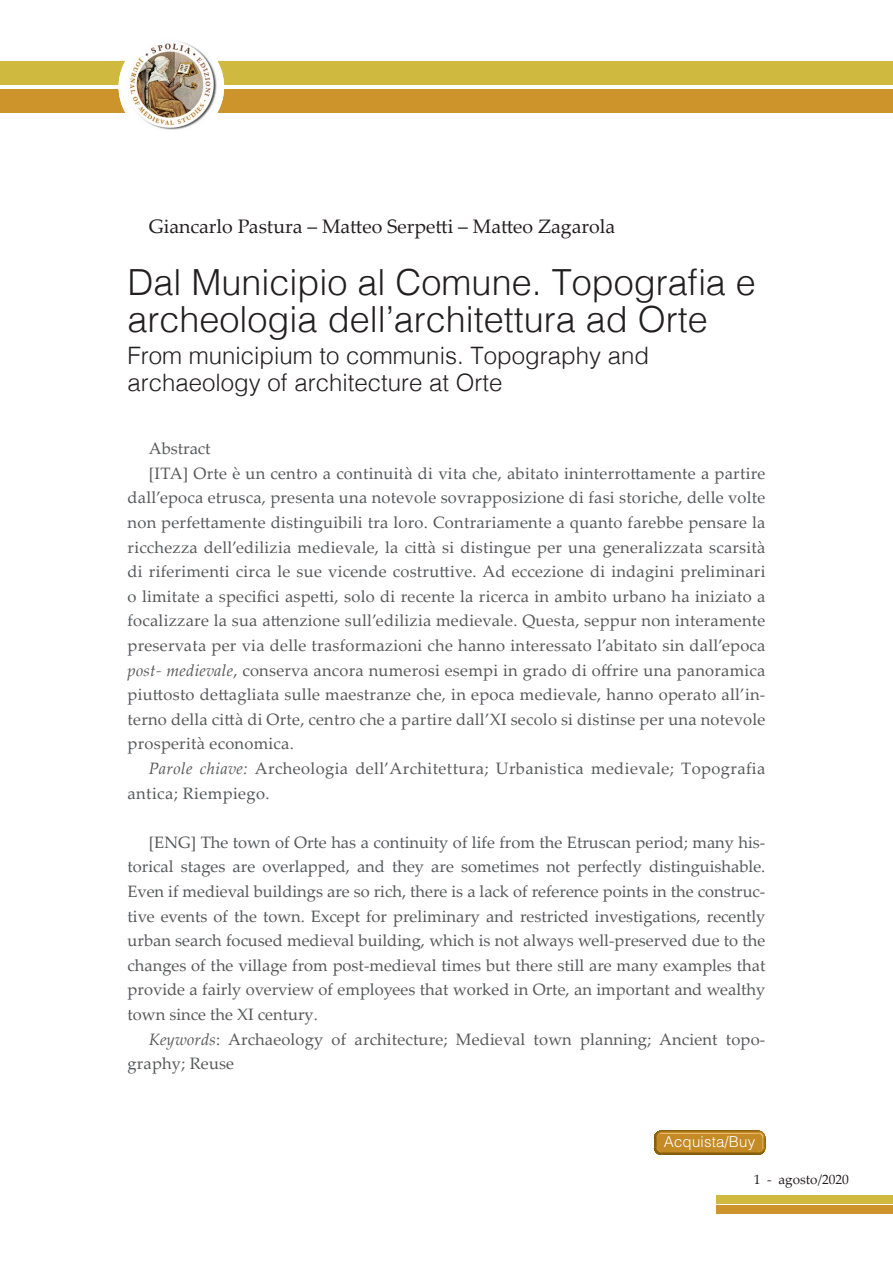
<style>
.page{position:relative;width:893px;height:1263px;background:#fff}
.page>*{position:absolute;margin:0;border:0;box-sizing:border-box;transform-origin:0 0}
.t1{font:300 36px/37.5px "Helvetica";color:#231f20}
.t2{font:300 24px/27px "Helvetica";color:#231f20}
.t3{font:19.5px "Palatino Linotype";color:#231f20}
.t4{font:16.5px/24.6px "Palatino Linotype";letter-spacing:.015em;color:#57585a;text-align:justify}
.t5{font:300 15.15px "Helvetica";letter-spacing:.01em;color:#fff}
.t6{font:13.5px "Palatino Linotype";color:#231f20}
.s1{font-style:italic}
</style>
<div class="page">
<div style="left:716px;top:1195px;width:177px;height:8px;background:#cfb93f"></div>
<div style="left:716px;top:1205px;width:177px;height:9px;background:#cc942a"></div>
<div style="left:0;top:61px;width:893px;height:23px;background:#cfb93f"></div>
<div style="left:0;top:90px;width:893px;height:23px;background:#cc942a"></div>
<img style="left:119px;top:34px;width:105px;height:106px;border-radius:53px">
<svg style="left:758px;top:1130px;width:8px;height:25px"></svg>
<hr style="left:661px;top:1153px;width:97px;height:1px;background:#89610f">
<hr style="left:661px;top:1154px;width:97px;height:1px;background:#855e0e">
<div style="left:657px;top:1133px;width:105px;height:19px;background:#c48a25;border-radius:4px"></div>
<hr style="left:661px;top:1133px;width:97px;height:1px;background:#e8b667">
<hr style="left:661px;top:1132px;width:97px;height:1px;background:#b88221">
<hr style="left:661px;top:1131px;width:97px;height:1px;background:#9e7018">
<hr style="left:661px;top:1130px;width:97px;height:1px;background:#936814">
<svg style="left:654px;top:1130px;width:7px;height:25px"></svg>
<p class="t3" style="left:149px;top:212px;width:468px">Giancarlo Pastura – Matteo Serpetti – Matteo Zagarola</p>
<h1 class="t1" style="left:128px;top:261px;width:630px">Dal Municipio al Comune. Topografia e archeologia dell’architettura ad Orte</h1>
<h2 class="t2" style="left:128px;top:340px;width:523px">From municipium to communis. Topography and archaeology of architecture at Orte</h2>
<p class="t4" style="left:149px;top:435px;width:63px">Abstract</p>
<p class="t4" style="left:149px;top:460px;width:618px">[ITA] Orte è un centro a continuità di vita che, abitato ininterrottamente a partire</p>
<p class="t4" style="left:128px;top:485px;width:639px">dall’epoca etrusca, presenta una notevole sovrapposizione di fasi storiche, delle volte</p>
<p class="t4" style="left:128px;top:509px;width:639px">non perfettamente distinguibili tra loro. Contrariamente a quanto farebbe pensare la</p>
<p class="t4" style="left:128px;top:534px;width:639px">ricchezza dell’edilizia medievale, la città si distingue per una generalizzata scarsità</p>
<p class="t4" style="left:128px;top:558px;width:639px">di riferimenti circa le sue vicende costruttive. Ad eccezione di indagini preliminari</p>
<p class="t4" style="left:128px;top:583px;width:639px">o limitate a specifici aspetti, solo di recente la ricerca in ambito urbano ha iniziato a</p>
<p class="t4" style="left:128px;top:608px;width:639px">focalizzare la sua attenzione sull’edilizia medievale. Questa, seppur non interamente</p>
<p class="t4" style="left:128px;top:632px;width:639px">preservata per via delle trasformazioni che hanno interessato l’abitato sin dall’epoca</p>
<p class="t4" style="left:128px;top:657px;width:639px"><span class="s1">post- medievale</span>, conserva ancora numerosi esempi in grado di offrire una panoramica</p>
<p class="t4" style="left:128px;top:682px;width:639px">piuttosto dettagliata sulle maestranze che, in epoca medievale, hanno operato all’in-</p>
<p class="t4" style="left:128px;top:706px;width:639px">terno della città di Orte, centro che a partire dall’XI secolo si distinse per una notevole</p>
<p class="t4" style="left:128px;top:731px;width:168px">prosperità economica.</p>
<p class="t4" style="left:149px;top:755px;width:618px"><span class="s1">Parole chiave:</span> Archeologia dell’Architettura; Urbanistica medievale; Topografia</p>
<p class="t4" style="left:128px;top:780px;width:144px">antica; Riempiego.</p>
<p class="t4" style="left:128px;top:829px;width:639px;text-indent:21px">[ENG] The town of Orte has a continuity of life from the Etruscan period; many his&shy;torical stages are overlapped, and they are sometimes not perfectly distinguishable.<br>Even if medieval buildings are so rich, there is a lack of reference points in the construc&shy;tive events of the town. Except for preliminary and restricted investigations, recently urban search focused medieval building, which is not always well-preserved due to the changes of the village from post-medieval times but there still are many examples that provide a fairly overview of employees that worked in Orte, an important and wealthy town since the XI century.</p>
<p class="t4" style="left:128px;top:1026px;width:639px;text-indent:21px"><span class="s1">Keywords</span>: Archaeology of architecture; Medieval town planning; Ancient topo&shy;graphy; Reuse</p>
<p class="t5" style="left:664px;top:1132px;width:93px">Acquista/Buy</p>
<p class="t6" style="left:754px;top:1169px;width:97px">1 - agosto/2020</p>
</div>
